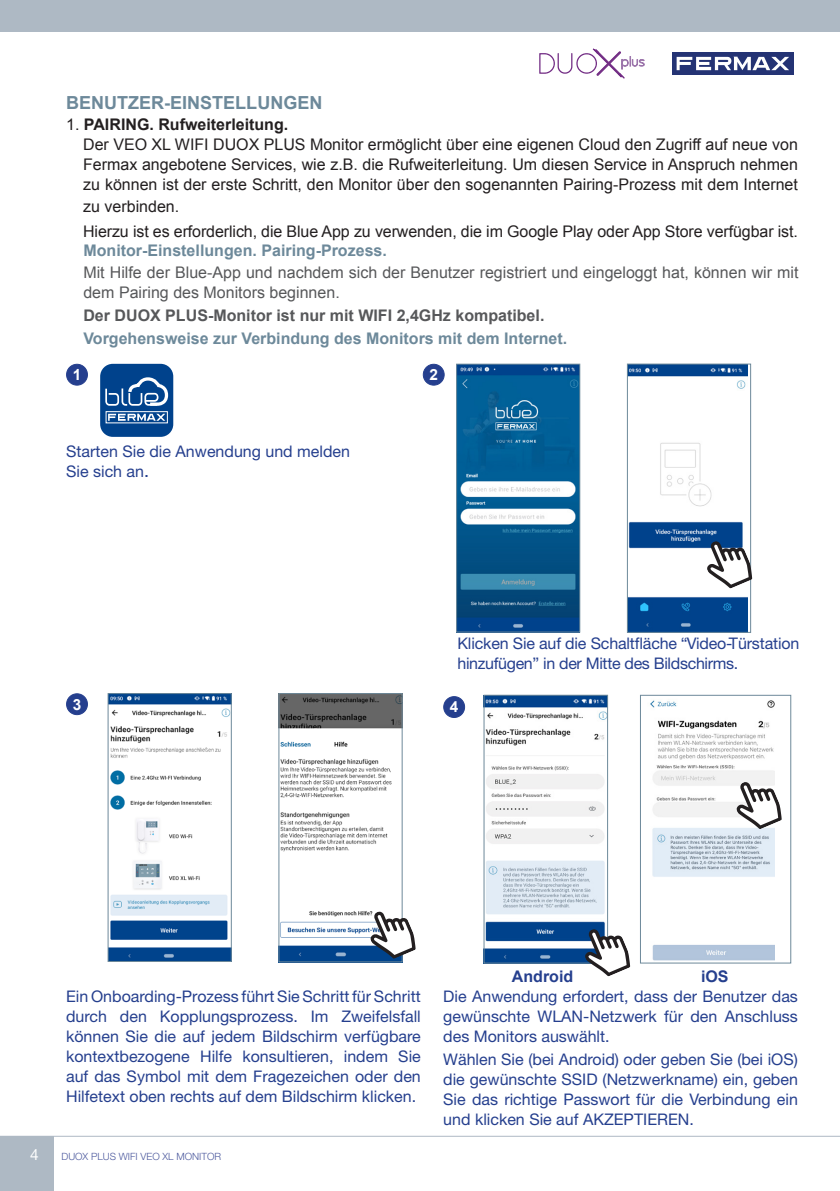
<style>
.page{position:relative;width:840px;height:1191px;background:#fff}
.page>*{position:absolute;margin:0;border:0;box-sizing:border-box;transform-origin:0 0}
.TITULO2{font:700 18px "Arial";color:#6d899a}
.NOTAS{font:16px/20px "Helvetica Neue";color:#253f8e;text-align:justify}
.TEXTO_1{font:16px/20px "Arial";letter-spacing:-.005em;color:#231f20;text-align:justify}
.t1{font:16px/20px "Arial";color:#57585a}
.t2{font:700 16px "Arial";color:#6d899a}
.t3{font:700 16px "Arial";color:#57585a}
.Nota{font:700 16px "Arial";color:#231f20}
.t4{font:700 16px "Arial";color:#253f8e}
.TEXTO_PEQ{font:700 15.4px "Arial";color:#fff}
.t5{font:300 10px "Helvetica Neue LT Std";color:#4d5a9e}
.s1{font-weight:400}
.s2{font-size:18px}
.s3{font-family:"Helvetica Neue";font-weight:400;font-size:15.4px;color:#fff}
</style>
<div class="page">
<div style="left:0;top:1136px;width:53px;height:55px;background:#aeb9c4"></div>
<hr style="left:0;top:1135px;width:839px;height:1px;background:#aeb9c4">
<div style="left:0;top:0;width:838px;height:32px;background:#aeb9c4"></div>
<hr style="left:838px;top:0;width:1px;height:32px;background:#aeb9c4">
<div style="left:671px;top:52px;width:122px;height:23px;background:#243374"></div>
<svg style="left:676px;top:57px;width:112px;height:13px"></svg>
<svg style="left:539px;top:49px;width:105px;height:29px"></svg>
<img style="left:458px;top:366px;width:119px;height:264px">
<div style="left:456px;top:364px;width:123px;height:268px;border:1px solid #6d899a"></div>
<img style="left:110px;top:695px;width:119px;height:264px">
<img style="left:628px;top:366px;width:118px;height:264px">
<div style="left:626px;top:364px;width:124px;height:268px;border:1px solid #6d899a"></div>
<svg style="left:706px;top:540px;width:45px;height:48px"></svg>
<img style="left:280px;top:695px;width:120px;height:265px">
<div style="left:278px;top:693px;width:124px;height:269px;border:1px solid #6d899a"></div>
<svg style="left:370px;top:911px;width:45px;height:47px"></svg>
<img style="left:485px;top:697px;width:120px;height:264px">
<img style="left:647px;top:694px;width:127px;height:270px">
<div style="left:639px;top:695px;width:151px;height:268px;border:1px solid #6d899a"></div>
<svg style="left:735px;top:781px;width:46px;height:48px"></svg>
<svg style="left:584px;top:928px;width:45px;height:48px"></svg>
<div style="left:100px;top:364px;width:73px;height:73px;background:#00428c;border-radius:13px"></div>
<div style="left:105px;top:411px;width:63px;height:12px;border:1px solid #fff"></div>
<svg style="left:108px;top:414px;width:57px;height:7px"></svg>
<svg style="left:105px;top:377px;width:64px;height:29px"></svg>
<div style="left:67px;top:364px;width:20px;height:21px;background:#253f8e;border-radius:50%"></div>
<div style="left:66px;top:364px;width:22px;height:21px;border:1px solid #253f8e;border-radius:50%"></div>
<div style="left:423px;top:364px;width:21px;height:21px;background:#253f8e;border-radius:50%"></div>
<div style="left:422px;top:364px;width:22px;height:21px;border:1px solid #253f8e;border-radius:50%"></div>
<div style="left:67px;top:694px;width:20px;height:20px;background:#253f8e;border-radius:50%"></div>
<div style="left:66px;top:693px;width:22px;height:22px;border:1px solid #253f8e;border-radius:50%"></div>
<div style="left:443px;top:696px;width:21px;height:21px;background:#253f8e;border-radius:50%"></div>
<div style="left:443px;top:696px;width:22px;height:22px;border:1px solid #253f8e;border-radius:50%"></div>
<p class="TITULO2" style="left:66px;top:91px;width:257px">BENUTZER-EINSTELLUNGEN</p>
<p class="Nota" style="left:66px;top:114px;width:223px"><span class="s1">1.</span> PAIRING. Rufweiterleitung.</p>
<p class="TEXTO_1" style="left:83px;top:135px;width:716px">Der VEO XL WIFI DUOX PLUS Monitor ermöglicht über eine eigenen Cloud den Zugriff auf neue von Fermax angebotene Services, wie z.B. die Rufweiterleitung. Um diesen Service in Anspruch nehmen zu können ist der erste Schritt, den Monitor über den sogenannten Pairing-Prozess mit dem Internet</p>
<p class="TEXTO_1" style="left:83px;top:197px;width:98px">zu verbinden.</p>
<p class="TEXTO_1" style="left:83px;top:222px;width:716px">Hierzu ist es erforderlich, die Blue App zu verwenden, die im Google Play oder App Store verfügbar ist.</p>
<p class="t2" style="left:83px;top:239px;width:305px">Monitor-Einstellungen. Pairing-Prozess.</p>
<p class="t1" style="left:83px;top:263px;width:716px">Mit Hilfe der Blue-App und nachdem sich der Benutzer registriert und eingeloggt hat, können wir mit dem Pairing des Monitors beginnen.</p>
<p class="t3" style="left:83px;top:305px;width:462px">Der DUOX PLUS-Monitor ist nur mit WIFI 2,4GHz kompatibel.</p>
<p class="t2" style="left:83px;top:328px;width:485px">Vorgehensweise zur Verbindung des Monitors mit dem Internet.</p>
<p class="TEXTO_PEQ" style="left:73px;top:364px;width:10px">1</p>
<p class="TEXTO_PEQ" style="left:429px;top:364px;width:10px">2</p>
<p class="NOTAS" style="left:66px;top:441px;width:285px">Starten Sie die Anwendung und melden<br>Sie sich an<span class="s2">.</span></p>
<p class="NOTAS" style="left:457px;top:633px;width:343px">Klicken Sie auf die Schaltfläche “Video-Türstation hinzufügen” in der Mitte des Bildschirms.</p>
<p class="TEXTO_PEQ" style="left:73px;top:694px;width:10px">3</p>
<p class="TEXTO_PEQ" style="left:449px;top:696px;width:10px">4</p>
<p class="t4" style="left:511px;top:965px;width:63px">Android</p>
<p class="t4" style="left:700px;top:965px;width:29px">iOS</p>
<p class="NOTAS" style="left:66px;top:986px;width:356px">Ein Onboarding-Prozess führt Sie Schritt für Schritt durch den Kopplungsprozess. Im Zweifelsfall können Sie die auf jedem Bildschirm verfügbare kontextbezogene Hilfe konsultieren, indem Sie auf das Symbol mit dem Fragezeichen oder den Hilfetext oben rechts auf dem Bildschirm klicken.</p>
<p class="NOTAS" style="left:443px;top:986px;width:356px">Die Anwendung erfordert, dass der Benutzer das gewünschte WLAN-Netzwerk für den Anschluss des Monitors auswählt.</p>
<p class="NOTAS" style="left:443px;top:1049px;width:356px">Wählen Sie (bei Android) oder geben Sie (bei iOS) die gewünschte SSID (Netzwerkname) ein, geben Sie das richtige Passwort für die Verbindung ein und klicken Sie auf AKZEPTIEREN.</p>
<p class="t5" style="left:30px;top:1150px;width:192px"><span class="s3">4</span> DUOX PLUS WIFI VEO XL MONITOR</p>
</div>
